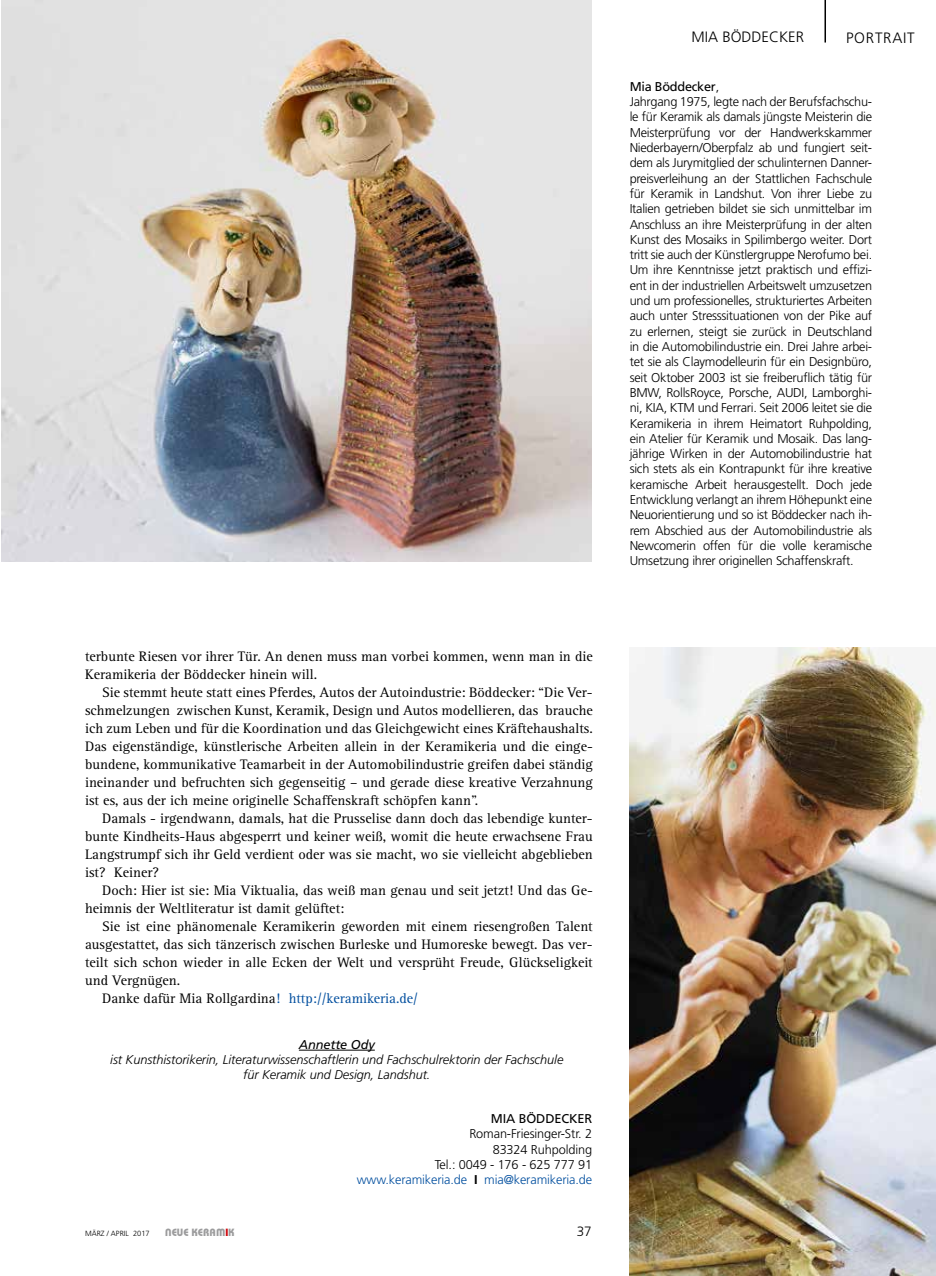
<style>
.page{position:relative;width:936px;height:1276px;background:#fff}
.page>*{position:absolute;margin:0;border:0;box-sizing:border-box;transform-origin:0 0}
.t1{font:300 15px "Frutiger";color:#000}
.t2{font:300 15px "Frutiger";letter-spacing:.05em;color:#000}
.t3{font:14.25px/18px "Rotis Serif";color:#000}
.t4{font:300 13.5px "Frutiger";color:#000}
.t5{font:300 12.75px/15.3px "Frutiger";letter-spacing:-.02em;color:#000;text-align:right}
.t6{font:italic 300 12.75px/15.3px "Frutiger";letter-spacing:-.005em;color:#000;text-align:center}
.t7{font:12.75px "Frutiger";letter-spacing:-.01em;color:#000}
.t8{font:italic 12.75px "Frutiger";letter-spacing:-.005em;color:#000}
.t9{font:10.5px "Keramik";color:#9c9c9d}
.t10{font:300 7.5px "Frutiger";color:#000}
.s1{color:#004e9e}
.s2{font-weight:700}
.s3{color:#ce0107}
.s4{font-weight:400}
</style>
<div class="page">
<hr style="left:824px;top:0;width:2px;height:43px;background:#000">
<img style="left:629px;top:647px;width:306px;height:629px">
<hr style="left:299px;top:1049px;width:76px;height:1px;background:#000">
<img style="left:2px;top:0;width:589px;height:561px">
<p class="t3" style="left:85px;top:647px;width:509px">terbunte Riesen vor ihrer Tür. An denen muss man vorbei kommen, wenn man in die<br>Keramikeria der Böddecker hinein will.</p>
<p class="t3" style="left:85px;top:683px;width:509px;text-align:justify;text-indent:17px">Sie stemmt heute statt eines Pferdes, Autos der Autoindustrie: Böddecker: “Die Ver&shy;schmelzungen zwischen Kunst, Keramik, Design und Autos modellieren, das brauche ich zum Leben und für die Koordination und das Gleichgewicht eines Kräftehaushalts.<br>Das eigenständige, künstlerische Arbeiten allein in der Keramikeria und die einge&shy;bundene, kommunikative Teamarbeit in der Automobilindustrie greifen dabei ständig ineinander und befruchten sich gegenseitig – und gerade diese kreative Verzahnung ist es, aus der ich meine originelle Schaffenskraft schöpfen kann”.</p>
<p class="t3" style="left:85px;top:809px;width:509px;text-align:justify;text-indent:17px">Damals - irgendwann, damals, hat die Prusselise dann doch das lebendige kunter&shy;bunte Kindheits-Haus abgesperrt und keiner weiß, womit die heute erwachsene Frau Langstrumpf sich ihr Geld verdient oder was sie macht, wo sie vielleicht abgeblieben ist? Keiner?</p>
<p class="t3" style="left:85px;top:881px;width:509px;text-indent:17px">Doch: Hier ist sie: Mia Viktualia, das weiß man genau und seit jetzt! Und das Ge&shy;heimnis der Weltliteratur ist damit gelüftet:</p>
<p class="t3" style="left:102px;top:917px;width:492px">Sie ist eine phänomenale Keramikerin geworden mit einem riesengroßen Talent</p>
<p class="t3" style="left:85px;top:935px;width:509px">ausgestattet, das sich tänzerisch zwischen Burleske und Humoreske bewegt. Das ver-</p>
<p class="t3" style="left:85px;top:953px;width:509px">teilt sich schon wieder in alle Ecken der Welt und versprüht Freude, Glückseligkeit</p>
<p class="t3" style="left:85px;top:971px;width:97px">und Vergnügen.</p>
<p class="t3" style="left:102px;top:989px;width:317px">Danke dafür Mia Rollgardina<span class="s1">! http://keramikeria.de/</span></p>
<p class="t8" style="left:299px;top:1037px;width:77px">Annette Ody</p>
<p class="t6" style="left:110px;top:1052px;width:454px">ist Kunsthistorikerin, Literaturwissenschaftlerin und Fachschulrektorin der Fachschule für Keramik und Design, Landshut.</p>
<p class="t7" style="left:491px;top:1111px;width:103px">MIA BÖDDECKER</p>
<p class="t5" style="left:357px;top:1126px;width:237px">Roman-Friesinger-Str. 2<br>83324 Ruhpolding<br>Tel.: 0049 - 176 - 625 777 91 <span class="s1">www.keramikeria.de</span> <span class="s2">I</span> <span class="s1">mia@keramikeria.de</span></p>
<p class="t10" style="left:85px;top:1229px;width:66px">MÄRZ / APRIL 2017</p>
<p class="t9" style="left:165px;top:1225px;width:71px">NEUE KERAM<span class="s3">I</span>K</p>
<p class="t4" style="left:576px;top:1223px;width:17px">37</p>
<p class="t1" style="left:691px;top:29px;width:114px">MIA BÖDDECKER</p>
<p class="t2" style="left:845px;top:29px;width:70px">PORTRAIT</p>
<p class="t5" style="left:629px;top:79px;width:244px;text-align:left"><span class="s4">Mia Böddecker</span>,<br>Jahrgang 1975, legte nach der Berufsfachschu&shy;le für Keramik als damals jüngste Meisterin die Meisterprüfung vor der Handwerkskammer Niederbayern/Oberpfalz ab und fungiert seit&shy;dem als Jurymitglied der schulinternen Danner&shy;preisverleihung an der Stattlichen Fachschule für Keramik in Landshut. Von ihrer Liebe zu Italien getrieben bildet sie sich unmittelbar im Anschluss an ihre Meisterprüfung in der alten Kunst des Mosaiks in Spilimbergo weiter. Dort tritt sie auch der Künstlergruppe Nerofumo bei.<br>Um ihre Kenntnisse jetzt praktisch und effizi&shy;ent in der industriellen Arbeitswelt umzusetzen und um professionelles, strukturiertes Arbeiten auch unter Stresssituationen von der Pike auf zu erlernen, steigt sie zurück in Deutschland in die Automobilindustrie ein. Drei Jahre arbei&shy;tet sie als Claymodelleurin für ein Designbüro, seit Oktober 2003 ist sie freiberuflich tätig für BMW, RollsRoyce, Porsche, AUDI, Lamborghi&shy;ni, KIA, KTM und Ferrari. Seit 2006 leitet sie die Keramikeria in ihrem Heimatort Ruhpolding, ein Atelier für Keramik und Mosaik. Das lang&shy;jährige Wirken in der Automobilindustrie hat sich stets als ein Kontrapunkt für ihre kreative keramische Arbeit herausgestellt. Doch jede Entwicklung verlangt an ihrem Höhepunkt eine Neuorientierung und so ist Böddecker nach ih&shy;rem Abschied aus der Automobilindustrie als Newcomerin offen für die volle keramische Umsetzung ihrer originellen Schaffenskraft.</p>
</div>
